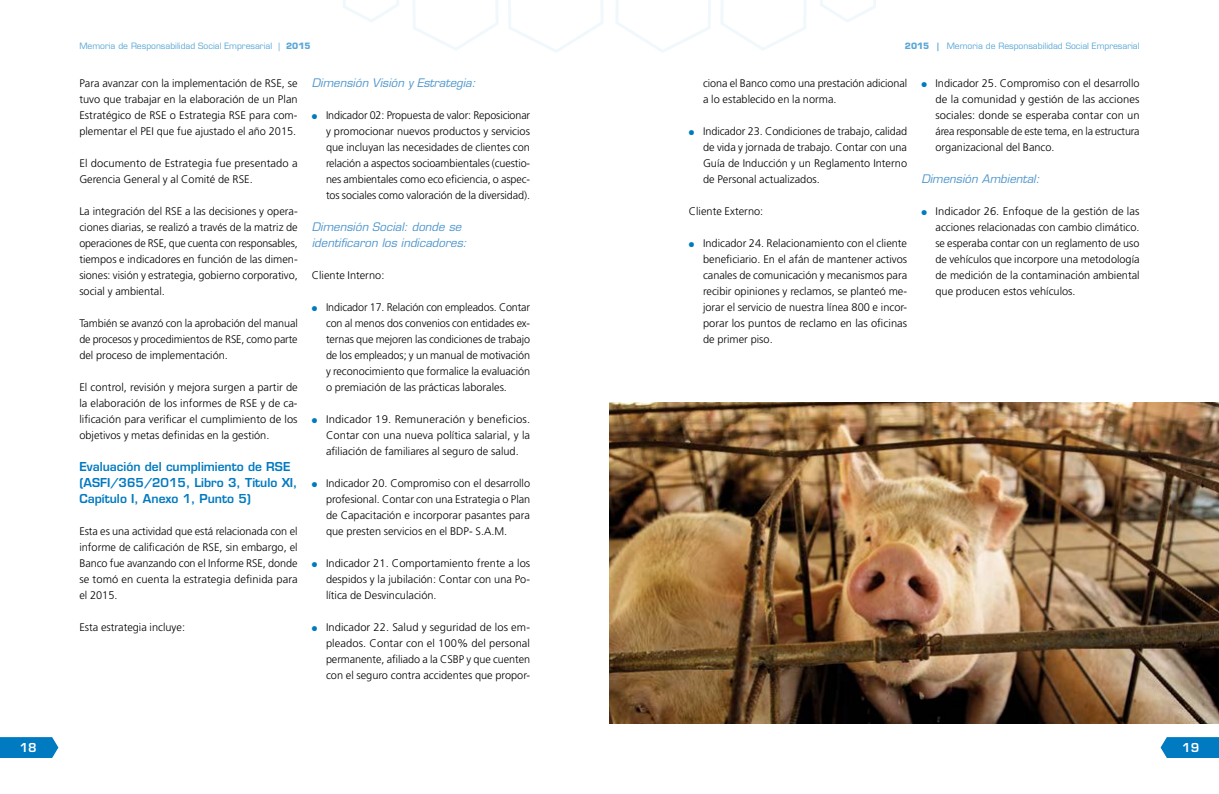
<style>
.page{position:relative;width:1219px;height:794px;background:#fff}
.page>*{position:absolute;margin:0;border:0;box-sizing:border-box;transform-origin:0 0}
.t1{font:600 12px/16px "Eurostile LT Std";color:#007ac0}
.t2{font:600 12px "Eurostile LT Std";color:#fff}
.t3{font:italic 11.5px/16px "Eurostile LT Std";color:#4e96cc}
.t4{font:300 11px/16px "Frutiger LT Std";color:#000;text-align:justify}
.t5{font:8.5px "Eurostile LT Std";color:#5aa7d7}
.s1{font-weight:700}
.s2{color:#007ac0}
</style>
<div class="page">
<svg style="left:0;top:737px;width:58px;height:21px"></svg>
<svg style="left:1161px;top:737px;width:58px;height:21px"></svg>
<svg style="left:820px;top:0;width:56px;height:22px"></svg>
<svg style="left:616px;top:0;width:190px;height:53px"></svg>
<svg style="left:343px;top:0;width:56px;height:22px"></svg>
<svg style="left:413px;top:0;width:190px;height:53px"></svg>
<img style="left:609px;top:403px;width:610px;height:320px">
<p class="t5" style="left:79px;top:41px;width:233px">Memoria de Responsabilidad Social Empresarial | <span class="s1">2015</span></p>
<p class="t5" style="left:905px;top:41px;width:236px"><span class="s1">2015 |</span> Memoria de Responsabilidad Social Empresarial</p>
<p class="t4" style="left:703px;top:75px;width:206px">ciona el Banco como una prestación adicional a lo establecido en la norma.</p>
<p class="t4" style="left:703px;top:123px;width:206px;text-indent:-14px"><span class="s2">●</span> Indicador 23. Condiciones de trabajo, calidad de vida y jornada de trabajo. Contar con una Guía de Inducción y un Reglamento Interno de Personal actualizados.</p>
<p class="t4" style="left:689px;top:203px;width:76px">Cliente Externo:</p>
<p class="t4" style="left:703px;top:235px;width:206px;text-indent:-14px"><span class="s2">●</span> Indicador 24. Relacionamiento con el cliente beneficiario. En el afán de mantener activos canales de comunicación y mecanismos para recibir opiniones y reclamos, se planteó me&shy;jorar el servicio de nuestra línea 800 e incor&shy;porar los puntos de reclamo en las oficinas de primer piso.</p>
<p class="t3" style="left:312px;top:75px;width:165px">Dimensión Visión y Estrategia:</p>
<p class="t4" style="left:326px;top:107px;width:206px;text-indent:-14px"><span class="s2">●</span> Indicador 02: Propuesta de valor: Reposicionar y promocionar nuevos productos y servicios que incluyan las necesidades de clientes con relación a aspectos socioambientales (cuestio&shy;nes ambientales como eco eficiencia, o aspec&shy;tos sociales como valoración de la diversidad).</p>
<p class="t3" style="left:312px;top:219px;width:156px">Dimensión Social: donde se identificaron los indicadores:</p>
<p class="t4" style="left:312px;top:267px;width:74px">Cliente Interno:</p>
<p class="t4" style="left:326px;top:299px;width:206px;text-indent:-14px"><span class="s2">●</span> Indicador 17. Relación con empleados. Contar con al menos dos convenios con entidades ex&shy;ternas que mejoren las condiciones de trabajo de los empleados; y un manual de motivación y reconocimiento que formalice la evaluación o premiación de las prácticas laborales.</p>
<p class="t4" style="left:326px;top:411px;width:206px;text-indent:-14px"><span class="s2">●</span> Indicador 19. Remuneración y beneficios.<br>Contar con una nueva política salarial, y la afiliación de familiares al seguro de salud.</p>
<p class="t4" style="left:326px;top:475px;width:206px;text-indent:-14px"><span class="s2">●</span> Indicador 20. Compromiso con el desarrollo profesional. Contar con una Estrategia o Plan de Capacitación e incorporar pasantes para que presten servicios en el BDP- S.A.M.</p>
<p class="t4" style="left:326px;top:555px;width:206px;text-indent:-14px"><span class="s2">●</span> Indicador 21. Comportamiento frente a los despidos y la jubilación: Contar con una Po&shy;lítica de Desvinculación.</p>
<p class="t4" style="left:326px;top:619px;width:206px;text-indent:-14px"><span class="s2">●</span> Indicador 22. Salud y seguridad de los em&shy;pleados. Contar con el 100% del personal permanente, afiliado a la CSBP y que cuenten con el seguro contra accidentes que propor-</p>
<p class="t4" style="left:935px;top:75px;width:206px;text-indent:-14px"><span class="s2">●</span> Indicador 25. Compromiso con el desarrollo de la comunidad y gestión de las acciones sociales: donde se esperaba contar con un área responsable de este tema, en la estructura organizacional del Banco.</p>
<p class="t3" style="left:921px;top:171px;width:120px">Dimensión Ambiental:</p>
<p class="t4" style="left:935px;top:203px;width:206px;text-indent:-14px"><span class="s2">●</span> Indicador 26. Enfoque de la gestión de las acciones relacionadas con cambio climático. se esperaba contar con un reglamento de uso de vehículos que incorpore una metodología de medición de la contaminación ambiental que producen estos vehículos.</p>
<p class="t4" style="left:79px;top:75px;width:220px">Para avanzar con la implementación de RSE, se tuvo que trabajar en la elaboración de un Plan Estratégico de RSE o Estrategia RSE para com&shy;plementar el PEI que fue ajustado el año 2015.</p>
<p class="t4" style="left:79px;top:155px;width:220px">El documento de Estrategia fue presentado a<br>Gerencia General y al Comité de RSE.</p>
<p class="t4" style="left:79px;top:203px;width:220px">La integración del RSE a las decisiones y opera&shy;ciones diarias, se realizó a través de la matriz de operaciones de RSE, que cuenta con responsables, tiempos e indicadores en función de las dimen&shy;siones: visión y estrategia, gobierno corporativo, social y ambiental.</p>
<p class="t4" style="left:79px;top:315px;width:220px">También se avanzó con la aprobación del manual de procesos y procedimientos de RSE, como parte del proceso de implementación.</p>
<p class="t4" style="left:79px;top:379px;width:220px">El control, revisión y mejora surgen a partir de la elaboración de los informes de RSE y de ca&shy;lificación para verificar el cumplimiento de los objetivos y metas definidas en la gestión.</p>
<p class="t1" style="left:79px;top:458px;width:220px">Evaluación del cumplimiento de RSE (ASFI/365/2015, Libro 3, Titulo XI,<br>Capítulo I, Anexo 1, Punto 5)</p>
<p class="t4" style="left:79px;top:523px;width:220px">Esta es una actividad que está relacionada con el informe de calificación de RSE, sin embargo, el Banco fue avanzando con el Informe RSE, donde se tomó en cuenta la estrategia definida para el 2015.</p>
<p class="t4" style="left:79px;top:619px;width:107px">Esta estrategia incluye:</p>
<p class="t2" style="left:20px;top:740px;width:18px">18</p>
<p class="t2" style="left:1182px;top:740px;width:18px">19</p>
</div>
